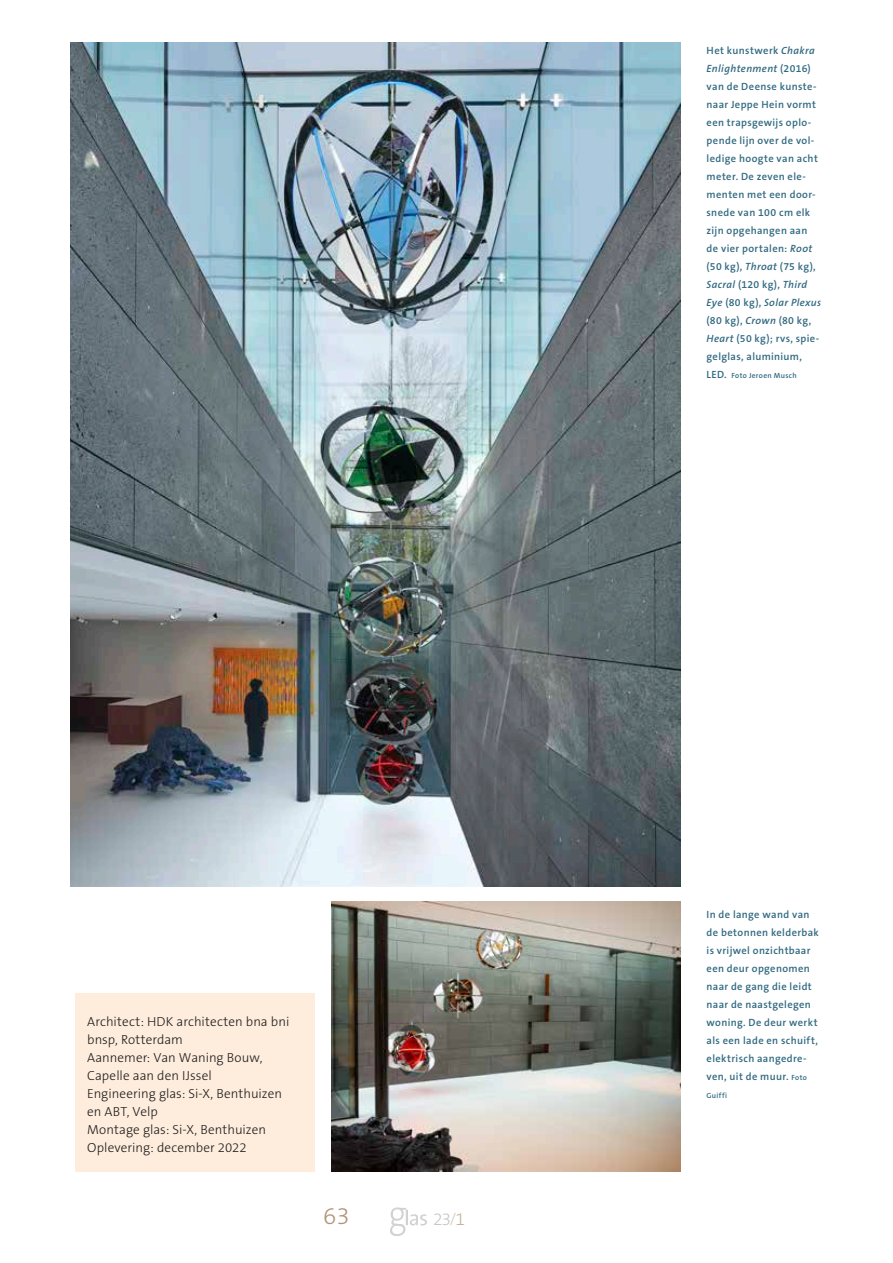
<style>
.page{position:relative;width:893px;height:1263px;background:#fff}
.page>*{position:absolute;margin:0;border:0;box-sizing:border-box;transform-origin:0 0}
.t1{font:300 24px "The Sans B3";color:#b29478}
.t2{font:300 17.55px "The Sans B3";color:#c7c7c6}
.t3{font:300 13.2px/18px "The Sans B3";color:#1d1d1b}
.t4{font:600 10.5px/18px "The Sans B6";letter-spacing:.035em;color:#306980}
.t5{font:600 7.5px "The Sans B6";letter-spacing:.04em;color:#306980}
.s1{font-family:"The Sans B4";font-size:13.35px}
.s2{color:#c8b29d}
.s3{font-style:italic}
.s4{font-size:10.5px}
.s5{font-size:7.5px}
</style>
<div class="page">
<img style="left:390px;top:1207px;width:37px;height:28px">
<div style="left:75px;top:993px;width:239px;height:178px;background:#feecdd"></div>
<img style="left:71px;top:43px;width:609px;height:844px">
<img style="left:332px;top:901px;width:348px;height:270px">
<p class="t3" style="left:87px;top:1013px;width:204px">Architect: HDK architecten bna bni bnsp, Rotterdam<br>Aannemer: Van Waning Bouw,<br>Capelle aan den IJssel<br>Engineering glas: Si-X, Benthuizen en ABT, Velp<br>Montage glas: Si-X, Benthuizen<br>Oplevering: december 2022</p>
<h1 class="t1" style="left:323px;top:1204px;width:28px">63</h1>
<h2 class="t2" style="left:433px;top:1210px;width:34px">23<span class="s1">/</span><span class="s2">1</span></h2>
<p class="t4" style="left:707px;top:42px;width:116px">Het kunstwerk <span class="s3">Chakra<br>Enlightenment</span> (2016) van de Deense kunste&shy;naar Jeppe Hein vormt een trapsgewijs oplo&shy;pende lijn over de vol&shy;ledige hoogte van acht meter. De zeven ele&shy;menten met een door&shy;snede van 100 cm elk zijn opgehangen aan de vier portalen: <span class="s3">Root </span>(50 kg), <span class="s3">Throat</span> (75 kg),<br><span class="s3">Sacral</span> (120 kg), <span class="s3">Third<br>Eye</span> (80 kg), <span class="s3">Solar Plexus </span>(80 kg), <span class="s3">Crown</span> (80 kg,<br><span class="s3">Heart</span> (50 kg); rvs, spie&shy;gelglas, aluminium,</p>
<p class="t5" style="left:707px;top:372px;width:92px"><span class="s4">LED.</span> Foto Jeroen Musch</p>
<p class="t4" style="left:707px;top:906px;width:114px">In de lange wand van de betonnen kelderbak is vrijwel onzichtbaar een deur opgenomen naar de gang die leidt naar de naastgelegen woning. De deur werkt als een lade en schuift, elektrisch aangedre&shy;ven, uit de muur. <span class="s5">Foto</span></p>
<p class="t5" style="left:707px;top:1092px;width:22px">Guiffi</p>
</div>
